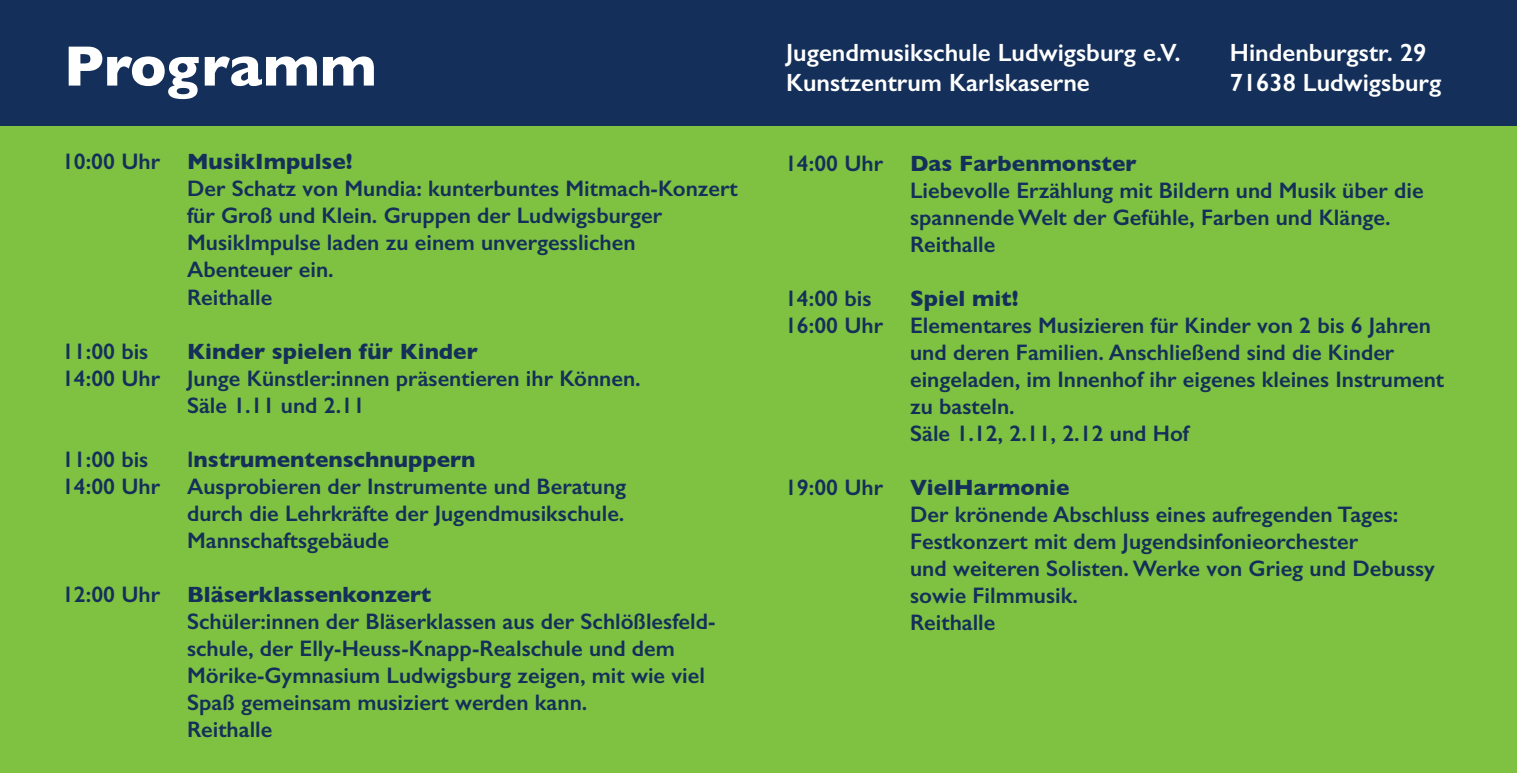
<style>
.page{position:relative;width:1517px;height:773px;background:#fff}
.page>*{position:absolute;margin:0;border:0;box-sizing:border-box;transform-origin:0 0}
.t1{font:700 57.5px "Gill Sans";color:#fff}
.t2{font:600 25px/30px "Gill Sans";color:#fff}
.t3{font:600 22.5px/27px "Gill Sans";color:#14305a}
.t4{font:700 22.5px "Gill Sans";color:#14305a}
.s1{font-weight:700}
.s2{font-weight:600}
</style>
<div class="page">
<div style="left:0;top:0;width:1517px;height:133px;background:#14305a"></div>
<div style="left:0;top:126px;width:1517px;height:646px;background:#7fc241"></div>
<h1 class="t1" style="left:64px;top:20px;width:314px">Programm</h1>
<p class="t3" style="left:187px;top:148px;width:552px;text-indent:-125px">10:00 Uhr <span class="s1">MusikImpulse!<br></span>Der Schatz von Mundia: kunterbuntes Mitmach-Konzert für Groß und Klein. Gruppen der Ludwigsburger<br>MusikImpulse laden zu einem unvergesslichen<br>Abenteuer ein.<br>Reithalle</p>
<p class="t3" style="left:62px;top:337px;width:88px">11:00 bis</p>
<p class="t4" style="left:187px;top:333px;width:292px">Kinder spielen für Kinder</p>
<p class="t3" style="left:187px;top:364px;width:455px;text-indent:-125px">14:00 Uhr Junge Künstler:innen präsentieren ihr Können.<br>Säle 1.11 und 2.11</p>
<p class="t3" style="left:62px;top:445px;width:88px">11:00 bis</p>
<p class="t4" style="left:187px;top:441px;width:290px"><span class="s2">I</span>nstrumentenschnuppern</p>
<p class="t3" style="left:62px;top:472px;width:566px">14:00 Uhr Ausprobieren der Instrumente und Beratung</p>
<p class="t3" style="left:187px;top:499px;width:439px">durch die Lehrkräfte der Jugendmusikschule.</p>
<p class="t3" style="left:187px;top:526px;width:203px">Mannschaftsgebäude</p>
<p class="t3" style="left:187px;top:580px;width:530px;text-indent:-125px">12:00 Uhr <span class="s1">Bläserklassenkonzert<br></span>Schüler:innen der Bläserklassen aus der Schlößlesfeld&shy;schule, der Elly-Heuss-Knapp-Realschule und dem Mörike-Gymnasium Ludwigsburg zeigen, mit wie viel Spaß gemeinsam musiziert werden kann.<br>Reithalle</p>
<p class="t2" style="left:786px;top:37px;width:396px">Jugendmusikschule Ludwigsburg e.V.<br>Kunstzentrum Karlskaserne</p>
<p class="t2" style="left:1230px;top:37px;width:198px">Hindenburgstr. 29</p>
<p class="t2" style="left:1230px;top:67px;width:213px">71638 Ludwigsburg</p>
<p class="t3" style="left:910px;top:149px;width:515px;text-indent:-125px">14:00 Uhr <span class="s1">Das Farbenmonster<br></span>Liebevolle Erzählung mit Bildern und Musik über die spannende Welt der Gefühle, Farben und Klänge.<br>Reithalle</p>
<p class="t3" style="left:785px;top:284px;width:88px">14:00 bis</p>
<p class="t4" style="left:910px;top:280px;width:110px">Spiel mit!</p>
<p class="t3" style="left:910px;top:311px;width:535px;text-indent:-125px">16:00 Uhr Elementares Musizieren für Kinder von 2 bis 6 Jahren und deren Familien. Anschließend sind die Kinder eingeladen, im Innenhof ihr eigenes kleines Instrument zu basteln.<br>Säle 1.12, 2.11, 2.12 und Hof</p>
<p class="t3" style="left:910px;top:473px;width:526px;text-indent:-125px">19:00 Uhr <span class="s1">VielHarmonie<br></span>Der krönende Abschluss eines aufregenden Tages:<br>Festkonzert mit dem Jugendsinfonieorchester<br>und weiteren Solisten. Werke von Grieg und Debussy sowie Filmmusik.<br>Reithalle</p>
</div>
